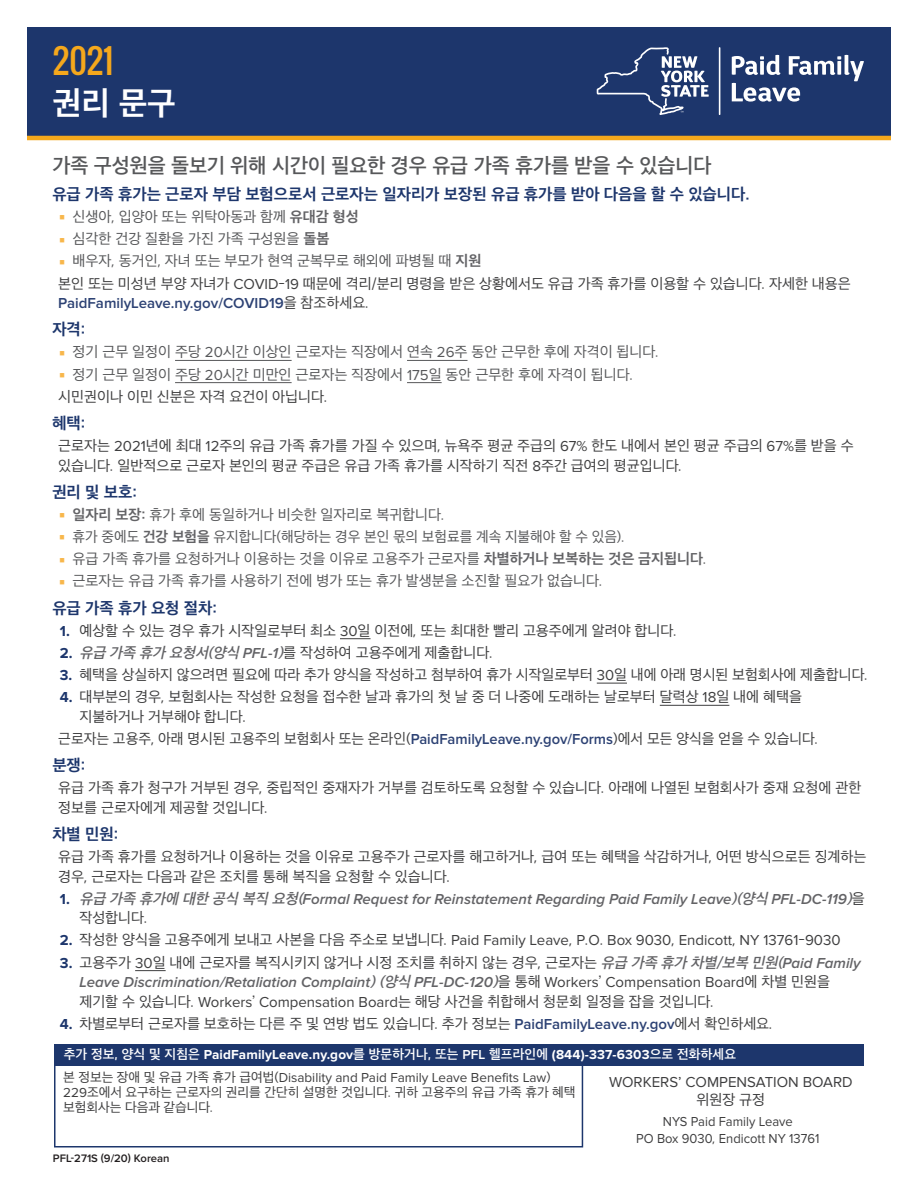
<style>
.page{position:relative;width:918px;height:1188px;background:#fff}
.page>*{position:absolute;margin:0;border:0;box-sizing:border-box;transform-origin:0 0}
.Headlines_Prox_H1{font:33px "Oswald";color:#f5a81c}
.Headlines_Prox_H1-2{font:700 33px "Apple SD Gothic Neo";color:#fff}
.t1{font:600 21px "Apple SD Gothic Neo";color:#57585a}
.Question_-H2{font:700 16.5px "Apple SD Gothic Neo";color:#1d366c}
.Body_Copy_-P{font:15px/19.5px "Apple SD Gothic Neo";color:#3e3e3f}
.t2{font:15px "Apple SD Gothic Neo";color:#57585a}
.Body_Copy_-P-2{font:15px/18px "Proxima Nova";color:#3e3e3f;text-align:center}
.t3{font:italic 600 15px/19.5px "Proxima Nova";color:#636366}
.Body_Copy_-P-3{font:13.5px/15px "Apple SD Gothic Neo";color:#3e3e3f}
.t4{font:700 13.5px "Proxima Nova";letter-spacing:.01em;color:#fff}
.Body_Copy_-P-4{font:13.5px "Proxima Nova";color:#3e3e3f;scale:.96 1}
.t5{font:600 11.25px "Proxima Nova";color:#231f20}
.s1{font-family:"Minion Pro";color:#f8b74b}
.s2{font-weight:700;color:#636366}
.s3{font-family:"Proxima Nova"}
.s4{font-family:"Proxima Nova";font-weight:600;color:#2d4274}
.s5{font-family:"Proxima Nova";font-weight:700;color:#1d366c}
.s6{font-weight:600;font-style:italic;color:#636366}
.s7{font-family:"Proxima Nova";font-weight:600;font-style:italic;color:#636366}
.s8{font-weight:700;font-style:normal;color:#1d366c}
.s9{font-family:"Apple SD Gothic Neo"}
.s10{font-family:"Apple SD Gothic Neo";font-weight:400;font-style:normal;color:#3e3e3f}
.s11{font-weight:700;color:#1d366c}
.s12{font-family:"Apple SD Gothic Neo";font-weight:600}
.s13{font-weight:600}
</style>
<div class="page">
<div style="left:54px;top:1044px;width:810px;height:21px;background:#1d366c"></div>
<div style="left:54px;top:1064px;width:529px;height:84px;border:2px solid #1d366c"></div>
<div style="left:27px;top:27px;width:864px;height:111px;background:#1d366c"></div>
<hr style="left:27px;top:136px;width:864px;height:4px;background:#f5a81c">
<svg style="left:732px;top:55px;width:132px;height:47px"></svg>
<svg style="left:597px;top:47px;width:112px;height:68px"></svg>
<hr style="left:719px;top:47px;width:1px;height:68px;background:#fff">
<hr style="left:175px;top:360px;width:117px;height:1px;background:#57585a">
<hr style="left:407px;top:360px;width:61px;height:1px;background:#57585a">
<hr style="left:175px;top:382px;width:117px;height:1px;background:#57585a">
<hr style="left:407px;top:382px;width:35px;height:1px;background:#57585a">
<hr style="left:340px;top:638px;width:31px;height:1px;background:#3e3e3f">
<hr style="left:597px;top:683px;width:30px;height:1px;background:#3e3e3f">
<hr style="left:660px;top:705px;width:69px;height:1px;background:#3e3e3f">
<hr style="left:135px;top:970px;width:31px;height:1px;background:#3e3e3f">
<h1 class="Headlines_Prox_H1" style="left:53px;top:36px;width:62px">2021</h1>
<h1 class="Headlines_Prox_H1-2" style="left:53px;top:85px;width:124px">권리 문구</h1>
<h2 class="t1" style="left:52px;top:154px;width:661px">가족 구성원을 돌보기 위해 시간이 필요한 경우 유급 가족 휴가를 받을 수 있습니다</h2>
<h2 class="Question_-H2" style="left:52px;top:185px;width:699px">유급 가족 휴가는 근로자 부담 보험으로서 근로자는 일자리가 보장된 유급 휴가를 받아 다음을 할 수 있습니다.</h2>
<p class="t2" style="left:59px;top:209px;width:301px"><span class="s1">■</span> 신생아, 입양아 또는 위탁아동과 함께 <span class="s2">유대감 형성</span></p>
<p class="t2" style="left:59px;top:231px;width:272px"><span class="s1">■</span> 심각한 건강 질환을 가진 가족 구성원을 <span class="s2">돌봄</span></p>
<p class="t2" style="left:59px;top:253px;width:424px"><span class="s1">■</span> 배우자, 동거인, 자녀 또는 부모가 현역 군복무로 해외에 파병될 때 <span class="s2">지원</span></p>
<p class="Body_Copy_-P" style="left:58px;top:274px;width:794px">본인 또는 미성년 부양 자녀가 <span class="s3">COVID</span>-<span class="s3">19</span> 때문에 격리/분리 명령을 받은 상황에서도 유급 가족 휴가를 이용할 수 있습니다. 자세한 내용은<br><span class="s4">PaidFamilyLeave.ny.gov/COVID19</span>을 참조하세요.</p>
<h2 class="Question_-H2" style="left:52px;top:320px;width:35px">자격:</h2>
<p class="t2" style="left:59px;top:344px;width:601px"><span class="s1">■</span> 정기 근무 일정이 주당 <span class="s3">20</span>시간 이상인 근로자는 직장에서 연속 <span class="s3">26</span>주 동안 근무한 후에 자격이 됩니다.</p>
<p class="t2" style="left:59px;top:366px;width:575px"><span class="s1">■</span> 정기 근무 일정이 주당 <span class="s3">20</span>시간 미만인 근로자는 직장에서 <span class="s3">175</span>일 동안 근무한 후에 자격이 됩니다.</p>
<p class="Body_Copy_-P" style="left:58px;top:388px;width:271px">시민권이나 이민 신분은 자격 요건이 아닙니다.</p>
<h2 class="Question_-H2" style="left:52px;top:414px;width:35px">혜택:</h2>
<p class="Body_Copy_-P" style="left:58px;top:437px;width:797px">근로자는 <span class="s3">2021</span>년에 최대 <span class="s3">12</span>주의 유급 가족 휴가를 가질 수 있으며, 뉴욕주 평균 주급의 <span class="s3">67%</span> 한도 내에서 본인 평균 주급의 <span class="s3">67%</span>를 받을 수 있습니다. 일반적으로 근로자 본인의 평균 주급은 유급 가족 휴가를 시작하기 직전 <span class="s3">8</span>주간 급여의 평균입니다.</p>
<h2 class="Question_-H2" style="left:52px;top:483px;width:86px">권리 및 보호:</h2>
<p class="t2" style="left:59px;top:506px;width:387px"><span class="s1">■</span> <span class="s2">일자리 보장:</span> 휴가 후에 동일하거나 비슷한 일자리로 복귀합니다.</p>
<p class="t2" style="left:59px;top:529px;width:567px"><span class="s1">■</span> 휴가 중에도 <span class="s2">건강 보험을</span> 유지합니다(해당하는 경우 본인 몫의 보험료를 계속 지불해야 할 수 있음).</p>
<p class="t2" style="left:59px;top:551px;width:649px"><span class="s1">■</span> 유급 가족 휴가를 요청하거나 이용하는 것을 이유로 고용주가 근로자를 <span class="s2">차별하거나 보복하는 것은 금지됩니다</span>.</p>
<p class="t2" style="left:59px;top:573px;width:545px"><span class="s1">■</span> 근로자는 유급 가족 휴가를 사용하기 전에 병가 또는 휴가 발생분을 소진할 필요가 없습니다.</p>
<h2 class="Question_-H2" style="left:52px;top:599px;width:166px">유급 가족 휴가 요청 절차:</h2>
<p class="Body_Copy_-P" style="left:60px;top:621px;width:618px"><span class="s5">1.</span> 예상할 수 있는 경우 휴가 시작일로부터 최소 <span class="s3">30</span>일 이전에, 또는 최대한 빨리 고용주에게 알려야 합니다.</p>
<p class="Body_Copy_-P" style="left:60px;top:644px;width:434px"><span class="s5">2.</span> <span class="s6">유급가족휴가요청서(양식</span><span class="s7">PFL-1</span><span class="s6">)</span>를 작성하여 고용주에게 제출합니다.</p>
<p class="Body_Copy_-P" style="left:60px;top:666px;width:809px"><span class="s5">3.</span> 혜택을 상실하지 않으려면 필요에 따라 추가 양식을 작성하고 첨부하여 휴가 시작일로부터 <span class="s3">30</span>일 내에 아래 명시된 보험회사에 제출합니다.</p>
<p class="Body_Copy_-P" style="left:79px;top:688px;width:724px;text-indent:-19px"><span class="s5">4.</span> 대부분의 경우, 보험회사는 작성한 요청을 접수한 날과 휴가의 첫 날 중 더 나중에 도래하는 날로부터 달력상 <span class="s3">18</span>일 내에 혜택을 지불하거나 거부해야 합니다.</p>
<p class="Body_Copy_-P" style="left:58px;top:730px;width:761px">근로자는 고용주, 아래 명시된 고용주의 보험회사 또는 온라인(<span class="s4">PaidFamilyLeave.ny.gov/Forms</span>)에서 모든 양식을 얻을 수 있습니다.</p>
<h2 class="Question_-H2" style="left:52px;top:756px;width:35px">분쟁:</h2>
<p class="Body_Copy_-P" style="left:58px;top:779px;width:805px">유급 가족 휴가 청구가 거부된 경우, 중립적인 중재자가 거부를 검토하도록 요청할 수 있습니다. 아래에 나열된 보험회사가 중재 요청에 관한 정보를 근로자에게 제공할 것입니다.</p>
<h2 class="Question_-H2" style="left:52px;top:825px;width:67px">차별 민원:</h2>
<p class="Body_Copy_-P" style="left:58px;top:848px;width:810px">유급 가족 휴가를 요청하거나 이용하는 것을 이유로 고용주가 근로자를 해고하거나, 급여 또는 혜택을 삭감하거나, 어떤 방식으로든 징계하는 경우, 근로자는 다음과 같은 조치를 통해 복직을 요청할 수 있습니다.</p>
<p class="t3" style="left:79px;top:890px;width:787px;text-indent:-19px"><span class="s8">1.</span> <span class="s9">유급가족휴가에대한공식복직요청(</span>Formal Request for Reinstatement Regarding Paid Family Leave<span class="s9">)(양식</span>PFL-DC-119<span class="s9">)</span><span class="s10">을 작성합니다.</span></p>
<p class="Body_Copy_-P-2" style="left:60px;top:932px;width:782px"><span class="s11">2.</span> <span class="s9">작성한 양식을 고용주에게 보내고 사본을 다음 주소로 보냅니다.</span> Paid Family Leave<span class="s9">,</span> P<span class="s9">.</span>O<span class="s9">.</span> Box 9030<span class="s9">,</span> Endicott<span class="s9">,</span> NY 13761<span class="s9">-</span>9030</p>
<p class="Body_Copy_-P" style="left:79px;top:953px;width:783px;text-indent:-20px"><span class="s5">3.</span> 고용주가 <span class="s3">30</span>일 내에 근로자를 복직시키지 않거나 시정 조치를 취하지 않는 경우, 근로자는 <span class="s6">유급가족휴가차별/보복민원(</span><span class="s7">Paid Family<br>Leave Discrimination/Retaliation Complaint</span><span class="s6">)(양식</span><span class="s7">PFL-DC-120</span><span class="s6">)</span>을 통해 <span class="s3">Workers</span>’ <span class="s3">Compensation Board</span>에 차별 민원을 제기할 수 있습니다. <span class="s3">Workers</span>’ <span class="s3">Compensation Board</span>는 해당 사건을 취합해서 청문회 일정을 잡을 것입니다.</p>
<p class="Body_Copy_-P" style="left:60px;top:1015px;width:714px"><span class="s5">4.</span> 차별로부터 근로자를 보호하는 다른 주 및 연방 법도 있습니다. 추가 정보는 <span class="s4">PaidFamilyLeave.ny.gov</span>에서 확인하세요.</p>
<p class="t4" style="left:64px;top:1049px;width:674px"><span class="s12">추가 정보, 양식 및 지침은</span> PaidFamilyLeave.ny.gov<span class="s12">를 방문하거나, 또는</span> <span class="s13">PFL</span> <span class="s12">헬프라인에</span> (844)-337-6303<span class="s12">으로 전화하세요</span></p>
<p class="Body_Copy_-P-3" style="left:63px;top:1071px;width:514px">본 정보는 장애 및 유급 가족 휴가 급여법(<span class="s3">Disability and Paid Family Leave Benefits Law</span>)<br><span class="s3">229</span>조에서 요구하는 근로자의 권리를 간단히 설명한 것입니다. 귀하 고용주의 유급 가족 휴가 혜택 보험회사는 다음과 같습니다.</p>
<p class="Body_Copy_-P-2" style="left:609px;top:1073px;width:245px">WORKERS’ COMPENSATION BOARD <span class="s9">위원장 규정</span></p>
<p class="Body_Copy_-P-4" style="left:663px;top:1114px;width:137px">NYS Paid Family Leave</p>
<p class="Body_Copy_-P-4" style="left:636px;top:1131px;width:192px">PO Box 9030<span class="s9">,</span> Endicott NY 13761</p>
<p class="t5" style="left:53px;top:1153px;width:118px">PFL-271S (9/20) Korean</p>
</div>
